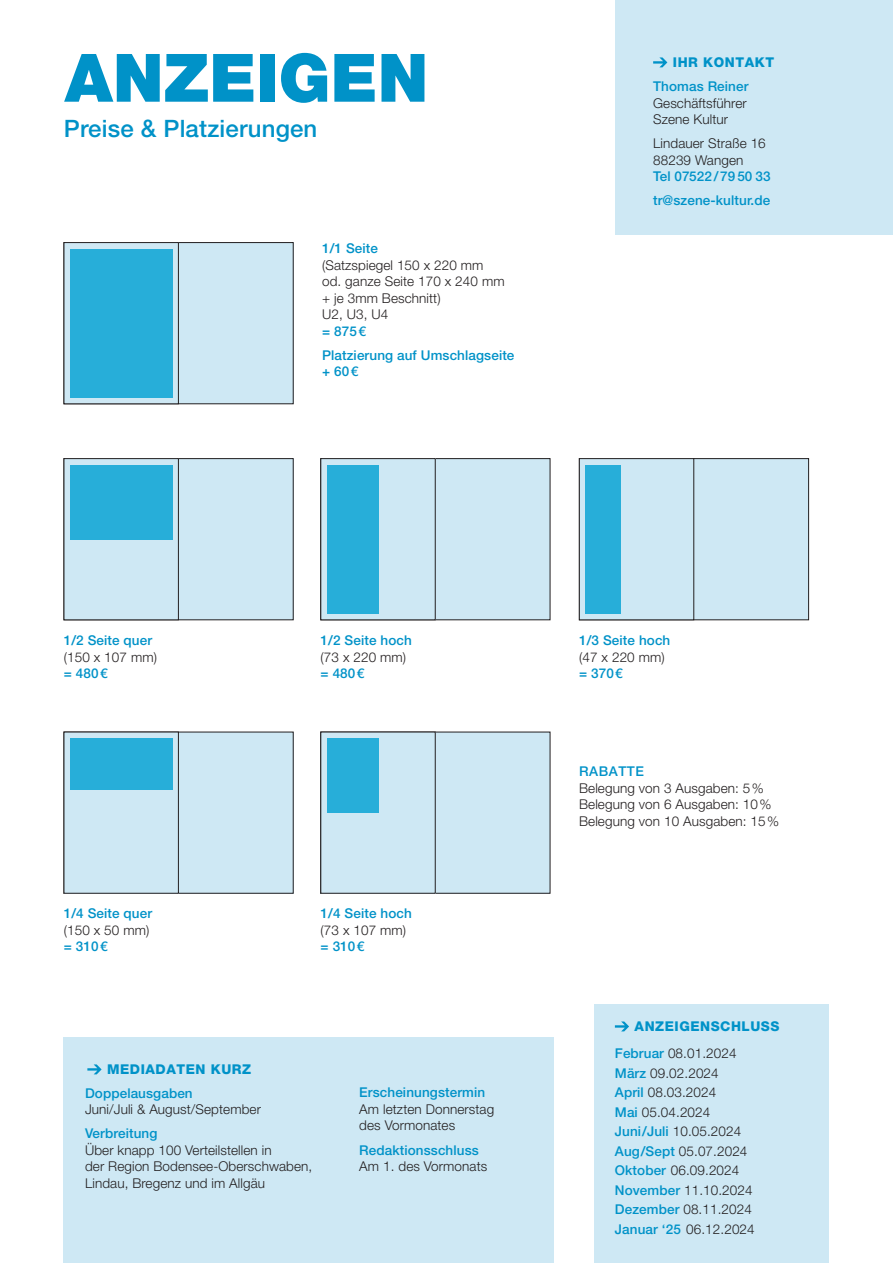
<style>
.page{position:relative;width:893px;height:1263px;background:#fff}
.page>*{position:absolute;margin:0;border:0;box-sizing:border-box;transform-origin:0 0}
.t1{font:900 66.75px "Helvetica Neue LT Pro";color:#0092c8}
.t2{font:500 24px "Helvetica Neue LT Pro";letter-spacing:.01em;color:#0092c8}
.t3{font:300 13.5px/16.5px "Helvetica Neue LT Pro";letter-spacing:.01em;color:#231f20}
.t4{font:500 13.5px/24px "Helvetica Neue LT Pro";letter-spacing:.01em;color:#0092c8}
.t5{font:800 13.5px/27px "Helvetica Neue LT Pro";letter-spacing:.04em;color:#0092c8}
.t6{font:500 13.5px "Helvetica Neue LT Pro";letter-spacing:.04em;color:#0092c8}
.s1{font-weight:500}
.s2{font-weight:300;color:#231f20}
.s3{font-weight:500;color:#0092c8}
</style>
<div class="page">
<div style="left:616px;top:0;width:277px;height:234px;background:#cee8f4"></div>
<div style="left:64px;top:243px;width:229px;height:161px;background:#cee8f4"></div>
<div style="left:64px;top:242px;width:115px;height:162px;border:1px solid #231f20"></div>
<div style="left:70px;top:249px;width:102px;height:149px;background:#27aed9"></div>
<div style="left:321px;top:459px;width:229px;height:161px;background:#cee8f4"></div>
<div style="left:321px;top:458px;width:229px;height:162px;border:1px solid #231f20"></div>
<div style="left:327px;top:465px;width:51px;height:149px;background:#27aed9"></div>
<div style="left:321px;top:732px;width:229px;height:161px;background:#cee8f4"></div>
<div style="left:327px;top:738px;width:51px;height:75px;background:#27aed9"></div>
<div style="left:579px;top:459px;width:230px;height:161px;background:#cee8f4"></div>
<div style="left:579px;top:458px;width:230px;height:162px;border:1px solid #231f20"></div>
<div style="left:579px;top:458px;width:115px;height:162px;border:1px solid #231f20"></div>
<div style="left:585px;top:465px;width:36px;height:149px;background:#27aed9"></div>
<div style="left:64px;top:459px;width:229px;height:161px;background:#cee8f4"></div>
<div style="left:64px;top:458px;width:115px;height:162px;border:1px solid #231f20"></div>
<div style="left:70px;top:465px;width:102px;height:74px;background:#27aed9"></div>
<div style="left:64px;top:732px;width:229px;height:161px;background:#cee8f4"></div>
<div style="left:70px;top:738px;width:102px;height:51px;background:#27aed9"></div>
<div style="left:64px;top:1037px;width:490px;height:226px;background:#cee8f4"></div>
<div style="left:594px;top:1004px;width:235px;height:259px;background:#cee8f4"></div>
<svg style="left:653px;top:57px;width:14px;height:10px"></svg>
<svg style="left:615px;top:1021px;width:14px;height:10px"></svg>
<svg style="left:87px;top:1064px;width:15px;height:10px"></svg>
<h1 class="t1" style="left:65px;top:38px;width:365px">ANZEIGEN</h1>
<p class="t5" style="left:673px;top:49px;width:103px">IHR KONTAKT</p>
<p class="t4" style="left:653px;top:74px;width:97px">Thomas Reiner</p>
<p class="t3" style="left:653px;top:95px;width:95px">Geschäftsführer<br>Szene Kultur</p>
<p class="t3" style="left:653px;top:135px;width:114px">Lindauer Straße 16<br>88239 Wangen</p>
<p class="t4" style="left:653px;top:164px;width:119px">Tel 07522/79 50 33 tr@szene-kultur.de</p>
<h2 class="t2" style="left:64px;top:114px;width:255px">Preise &amp; Platzierungen</h2>
<p class="t4" style="left:322px;top:236px;width:57px">1/1 Seite</p>
<p class="t3" style="left:322px;top:256px;width:184px">(Satzspiegel 150 x 220 mm od. ganze Seite 170 x 240 mm + je 3mm Beschnitt)<br>U2, U3, U4</p>
<p class="t4" style="left:322px;top:319px;width:194px">= 875€<br>Platzierung auf Umschlagseite</p>
<p class="t4" style="left:322px;top:359px;width:38px">+ 60€</p>
<p class="t4" style="left:64px;top:628px;width:90px">1/2 Seite quer</p>
<p class="t3" style="left:64px;top:648px;width:95px">(150 x 107 mm)</p>
<p class="t4" style="left:64px;top:661px;width:45px">= 480€</p>
<p class="t4" style="left:321px;top:628px;width:93px">1/2 Seite hoch</p>
<p class="t3" style="left:321px;top:648px;width:87px">(73 x 220 mm)</p>
<p class="t4" style="left:321px;top:661px;width:45px">= 480€</p>
<p class="t4" style="left:64px;top:901px;width:90px">1/4 Seite quer</p>
<p class="t3" style="left:64px;top:921px;width:87px">(150 x 50 mm)</p>
<p class="t4" style="left:64px;top:934px;width:45px">= 310€</p>
<p class="t4" style="left:321px;top:901px;width:93px">1/4 Seite hoch</p>
<p class="t3" style="left:321px;top:921px;width:87px">(73 x 107 mm)</p>
<p class="t4" style="left:321px;top:934px;width:45px">= 310€</p>
<p class="t5" style="left:107px;top:1056px;width:146px">MEDIADATEN KURZ</p>
<p class="t4" style="left:85px;top:1080px;width:109px">Doppelausgaben</p>
<p class="t3" style="left:85px;top:1101px;width:177px">Juni/Juli &amp; August/September</p>
<p class="t4" style="left:85px;top:1121px;width:74px">Verbreitung</p>
<p class="t3" style="left:85px;top:1141px;width:229px">Über knapp 100 Verteilstellen in<br>der Region Bodensee-Oberschwaben,<br>Lindau, Bregenz und im Allgäu</p>
<p class="t4" style="left:359px;top:1080px;width:127px">Erscheinungstermin</p>
<p class="t3" style="left:359px;top:1101px;width:136px">Am letzten Donnerstag des Vormonates</p>
<p class="t4" style="left:359px;top:1137px;width:121px">Redaktionsschluss</p>
<p class="t3" style="left:359px;top:1158px;width:129px">Am 1. des Vormonats</p>
<p class="t4" style="left:579px;top:628px;width:93px">1/3 Seite hoch</p>
<p class="t3" style="left:579px;top:648px;width:87px">(47 x 220 mm)</p>
<p class="t4" style="left:579px;top:661px;width:45px">= 370€</p>
<p class="t6" style="left:579px;top:763px;width:66px">RABATTE</p>
<p class="t3" style="left:579px;top:779px;width:201px">Belegung von 3 Ausgaben: 5%<br>Belegung von 6 Ausgaben: 10%<br>Belegung von 10 Ausgaben: 15%</p>
<p class="t5" style="left:615px;top:1013px;width:166px;text-indent:20px">ANZEIGENSCHLUSS<br><span class="s1">Februar</span> <span class="s2">08.01.2024</span></p>
<p class="t3" style="left:615px;top:1063px;width:141px;line-height:19.5px"><span class="s3">März</span> 09.02.2024<br><span class="s3">April</span> 08.03.2024<br><span class="s3">Mai</span> 05.04.2024<br><span class="s3">Juni/Juli</span> 10.05.2024<br><span class="s3">Aug/Sept</span> 05.07.2024<br><span class="s3">Oktober</span> 06.09.2024<br><span class="s3">November</span> 11.10.2024<br><span class="s3">Dezember</span> 08.11.2024<br><span class="s3">Januar ‘25</span> 06.12.2024</p>
</div>
